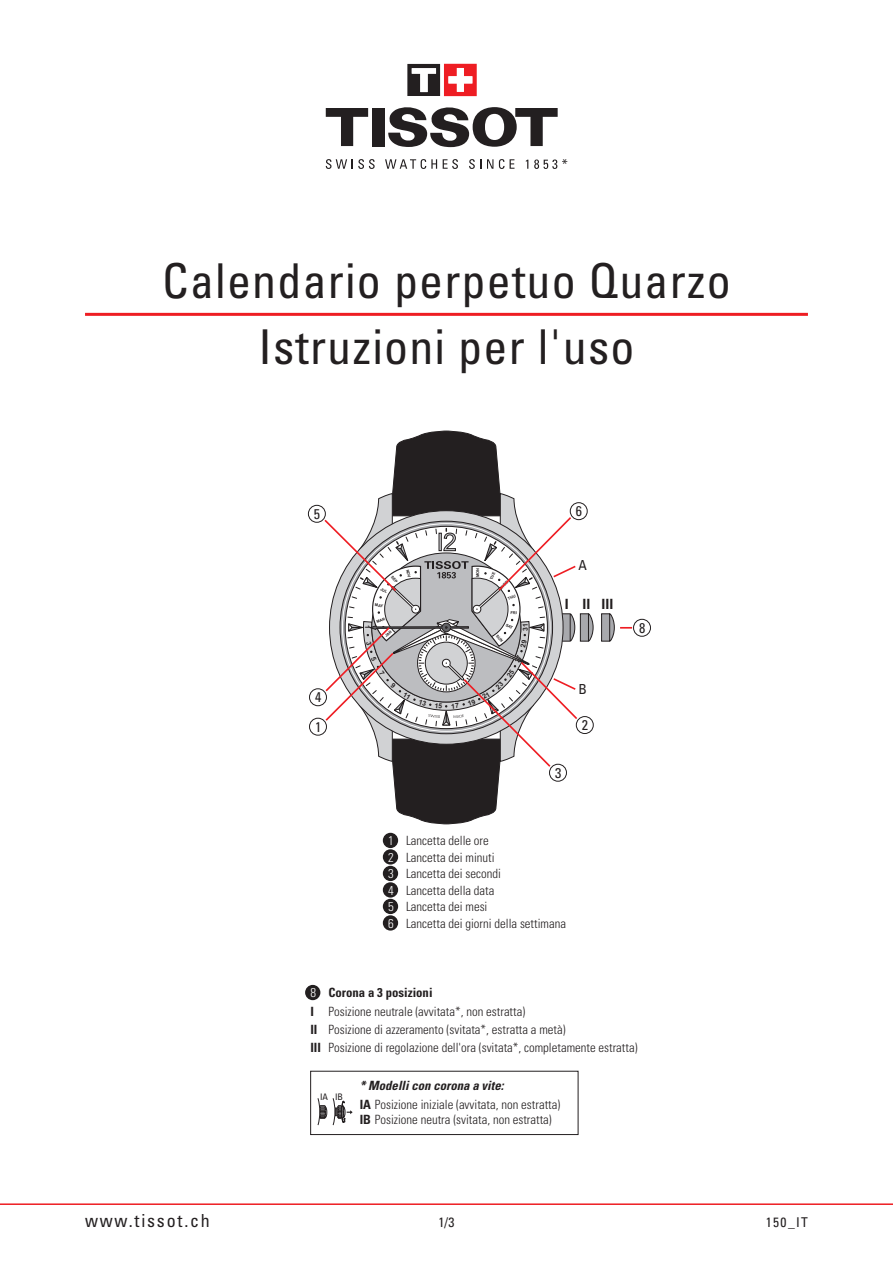
<style>
.page{position:relative;width:893px;height:1263px;background:#fff}
.page>*{position:absolute;margin:0;border:0;box-sizing:border-box;transform-origin:0 0}
.t1{font:condensed 48px/66px "Univers";letter-spacing:.025em;color:#231f20;text-align:center}
.t2{font:condensed 18px "Univers";letter-spacing:.1em;color:#231f20}
.t3{font:condensed 14.1px "Univers";color:#231f20}
.t4{font:700 condensed 14.1px "Univers";color:#231f20}
.t5{font:condensed 13.8px "Univers";color:#231f20}
.t6{font:condensed 13.5px "Univers";color:#231f20}
.t7{font:300 condensed 12.75px/16.5px "Univers";color:#231f20}
.t8{font:condensed 9px "Univers";color:#231f20}
.t9{font:700 6.9px "Arial";color:#231f20}
.t10{font:700 3.9px "Arial";color:#231f20}
.s1{color:#fff}
.s2{font-weight:700}
.s3{font-weight:700;font-style:italic}
</style>
<div class="page">
<hr style="left:0;top:1203px;width:893px;height:2px;background:#ee1d23">
<svg style="left:326px;top:159px;width:49px;height:10px"></svg>
<svg style="left:385px;top:159px;width:52px;height:10px"></svg>
<svg style="left:443px;top:159px;width:15px;height:10px"></svg>
<svg style="left:469px;top:159px;width:12px;height:10px"></svg>
<svg style="left:487px;top:159px;width:6px;height:10px"></svg>
<svg style="left:499px;top:159px;width:15px;height:10px"></svg>
<svg style="left:534px;top:160px;width:23px;height:9px"></svg>
<svg style="left:326px;top:108px;width:42px;height:38px"></svg>
<div style="left:372px;top:108px;width:12px;height:38px;background:#231f20"></div>
<svg style="left:388px;top:107px;width:170px;height:40px"></svg>
<svg style="left:407px;top:64px;width:70px;height:32px"></svg>
<hr style="left:85px;top:313px;width:723px;height:3px;background:#ee1d23">
<div style="left:309px;top:718px;width:18px;height:17px;border:1px solid #231f20;border-radius:50%"></div>
<div style="left:308px;top:505px;width:18px;height:18px;border:1px solid #231f20;border-radius:50%"></div>
<div style="left:309px;top:688px;width:18px;height:18px;border:1px solid #231f20;border-radius:50%"></div>
<div style="left:633px;top:619px;width:18px;height:18px;border:1px solid #231f20;border-radius:50%"></div>
<svg style="left:601px;top:613px;width:31px;height:29px"></svg>
<div style="left:383px;top:833px;width:15px;height:15px;background:#231f20;border-radius:50%"></div>
<div style="left:383px;top:849px;width:15px;height:15px;background:#231f20;border-radius:50%"></div>
<div style="left:383px;top:866px;width:15px;height:15px;background:#231f20;border-radius:50%"></div>
<div style="left:383px;top:882px;width:15px;height:15px;background:#231f20;border-radius:50%"></div>
<div style="left:383px;top:899px;width:15px;height:15px;background:#231f20;border-radius:50%"></div>
<div style="left:383px;top:915px;width:15px;height:15px;background:#231f20;border-radius:50%"></div>
<div style="left:305px;top:985px;width:15px;height:15px;background:#231f20;border-radius:50%"></div>
<div style="left:310px;top:1071px;width:268px;height:64px;border:1px solid #231f20"></div>
<svg style="left:317px;top:1098px;width:10px;height:27px"></svg>
<svg style="left:333px;top:1098px;width:20px;height:28px"></svg>
<svg style="left:324px;top:431px;width:270px;height:393px"></svg>
<p class="t6" style="left:562px;top:156px;width:7px">*</p>
<h1 class="t1" style="left:162px;top:247px;width:570px">Calendario perpetuo Quarzo<br>Istruzioni per l'uso</h1>
<p class="t3" style="left:314px;top:505px;width:8px">5</p>
<p class="t3" style="left:576px;top:502px;width:8px">6</p>
<p class="t3" style="left:315px;top:688px;width:8px">4</p>
<p class="t3" style="left:315px;top:718px;width:8px">1</p>
<p class="t9" style="left:372px;top:625px;width:5px;rotate:90deg">1</p>
<p class="t10" style="left:475px;top:577px;width:11px;rotate:-90deg">MON</p>
<p class="t5" style="left:578px;top:556px;width:10px">A</p>
<p class="t4" style="left:565px;top:595px;width:50px">I II III</p>
<p class="t5" style="left:578px;top:680px;width:10px">B</p>
<p class="t3" style="left:555px;top:764px;width:8px">3</p>
<p class="t3" style="left:582px;top:716px;width:8px">2</p>
<p class="t7" style="left:388px;top:832px;width:179px"><span class="s1">1</span> Lancetta delle ore<br><span class="s1">2</span> Lancetta dei minuti<br><span class="s1">3</span> Lancetta dei secondi<br><span class="s1">4</span> Lancetta della data<br><span class="s1">5</span> Lancetta dei mesi<br><span class="s1">6</span> Lancetta dei giorni della settimana</p>
<p class="t3" style="left:639px;top:619px;width:8px">8</p>
<p class="t7" style="left:310px;top:983px;width:329px;line-height:18.3px"><span class="s1">8</span> <span class="s2">Corona a 3 posizioni<br>I</span> Posizione neutrale (avvitata*, non estratta)<br><span class="s2">II</span> Posizione di azzeramento (svitata*, estratta a metà)<br><span class="s2">III</span> Posizione di regolazione dell'ora (svitata*, completamente estratta)</p>
<p class="t7" style="left:360px;top:1076px;width:202px;line-height:18.8px"><span class="s3">* Modelli con corona a vite:<br></span><span class="s2">IA</span> Posizione iniziale (avvitata, non estratta)</p>
<p class="t7" style="left:360px;top:1111px;width:193px"><span class="s2">IB</span> Posizione neutra (svitata, non estratta)</p>
<p class="t8" style="left:320px;top:1091px;width:25px">IA IB</p>
<h2 class="t2" style="left:85px;top:1209px;width:126px">www.tissot.ch</h2>
<p class="t6" style="left:439px;top:1213px;width:17px">1/3</p>
<p class="t6" style="left:766px;top:1213px;width:43px">150_IT</p>
</div>
